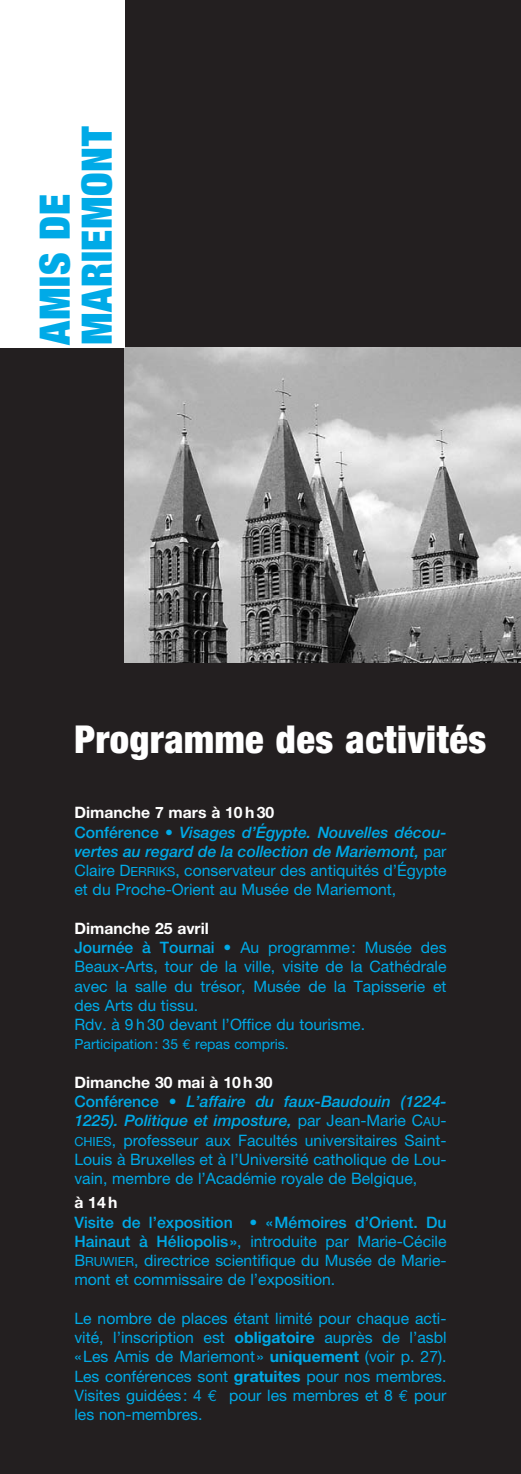
<style>
.page{position:relative;width:521px;height:1474px;background:#fff}
.page>*{position:absolute;margin:0;border:0;box-sizing:border-box;transform-origin:0 0}
.t1{font:900 expanded 42px/42px "Helvetica Neue";letter-spacing:.015em;color:#00aae7}
.t2{font:900 condensed 38.5px "Helvetica Neue";letter-spacing:.015em;color:#fff}
.t3{font:15.75px/19.2px "Helvetica Neue";color:#00aae7}
.t4{font:700 15.75px "Helvetica Neue";color:#fff}
.t5{font:14px "Helvetica Neue";color:#00aae7}
.s1{font-weight:700;color:#fff}
.s2{font-weight:500}
.s3{font-weight:500;font-style:italic}
.s4{font-size:12.6px}
.s5{font-family:"Euro Mono"}
.s6{font-style:italic}
.s7{font-weight:700}
</style>
<div class="page">
<div style="left:0;top:0;width:521px;height:1473px;background:#231f20"></div>
<img style="left:124px;top:347px;width:397px;height:315px">
<div style="left:0;top:0;width:124px;height:347px;background:#fff"></div>
<h1 class="t1" style="left:37px;top:345px;width:220px;rotate:-90deg">AMIS DE<br>MARIEMONT</h1>
<h2 class="t2" style="left:74px;top:725px;width:413px">Programme des activités</h2>
<p class="t3" style="left:74px;top:804px;width:374px"><span class="s1">Dimanche 7 mars à 10 h 30<br></span><span class="s2">Conférence •</span> <span class="s3">Visages d’Égypte. Nouvelles décou&shy;vertes au regard de la collection de Mariemont,</span> par Claire D<span class="s4">ERRIKS</span>, conservateur des antiquités d’Égypte et du Proche-Orient au Musée de Mariemont,</p>
<p class="t3" style="left:74px;top:920px;width:374px"><span class="s1">Dimanche 25 avril<br></span><span class="s2">Journée à Tournai</span> • Au programme: Musée des Beaux-Arts, tour de la ville, visite de la Cathédrale avec la salle du trésor, Musée de la Tapisserie et des Arts du tissu.<br>Rdv. à 9 h 30 devant l’Office du tourisme.</p>
<p class="t5" style="left:74px;top:1039px;width:216px">Participation: 35 <span class="s5">€</span> repas compris.</p>
<p class="t3" style="left:74px;top:1074px;width:374px"><span class="s1">Dimanche 30 mai à 10 h 30<br></span><span class="s2">Conférence</span> <span class="s6">•</span> <span class="s3">L’affaire du faux-Baudouin (1224- 1225). Politique et imposture,</span> par Jean-Marie C<span class="s4">AU</span>-<span class="s4">CHIES</span>, professeur aux Facultés universitaires Saint-Louis à Bruxelles et à l’Université catholique de Lou&shy;vain, membre de l’Académie royale de Belgique,</p>
<p class="t4" style="left:74px;top:1197px;width:45px">à 14h</p>
<p class="t3" style="left:74px;top:1213px;width:374px;text-align:justify"><span class="s2">Visite de l’exposition • «Mémoires d’Orient. Du Hainaut à Héliopolis»</span>, introduite par Marie-Cécile B<span class="s4">RUWIER</span>, directrice scientifique du Musée de Marie&shy;mont et commissaire de l’exposition.</p>
<p class="t3" style="left:74px;top:1310px;width:374px;text-align:justify">Le nombre de places étant limité pour chaque acti&shy;vité, l’inscription est <span class="s7">obligatoire</span> auprès de l’asbl «Les Amis de Mariemont» <span class="s7">uniquement</span> (voir p. 27).<br>Les conférences sont <span class="s7">gratuites</span> pour nos membres.<br>Visites guidées: 4 <span class="s5">€</span> pour les membres et 8 <span class="s5">€</span> pour les non-membres.</p>
</div>
